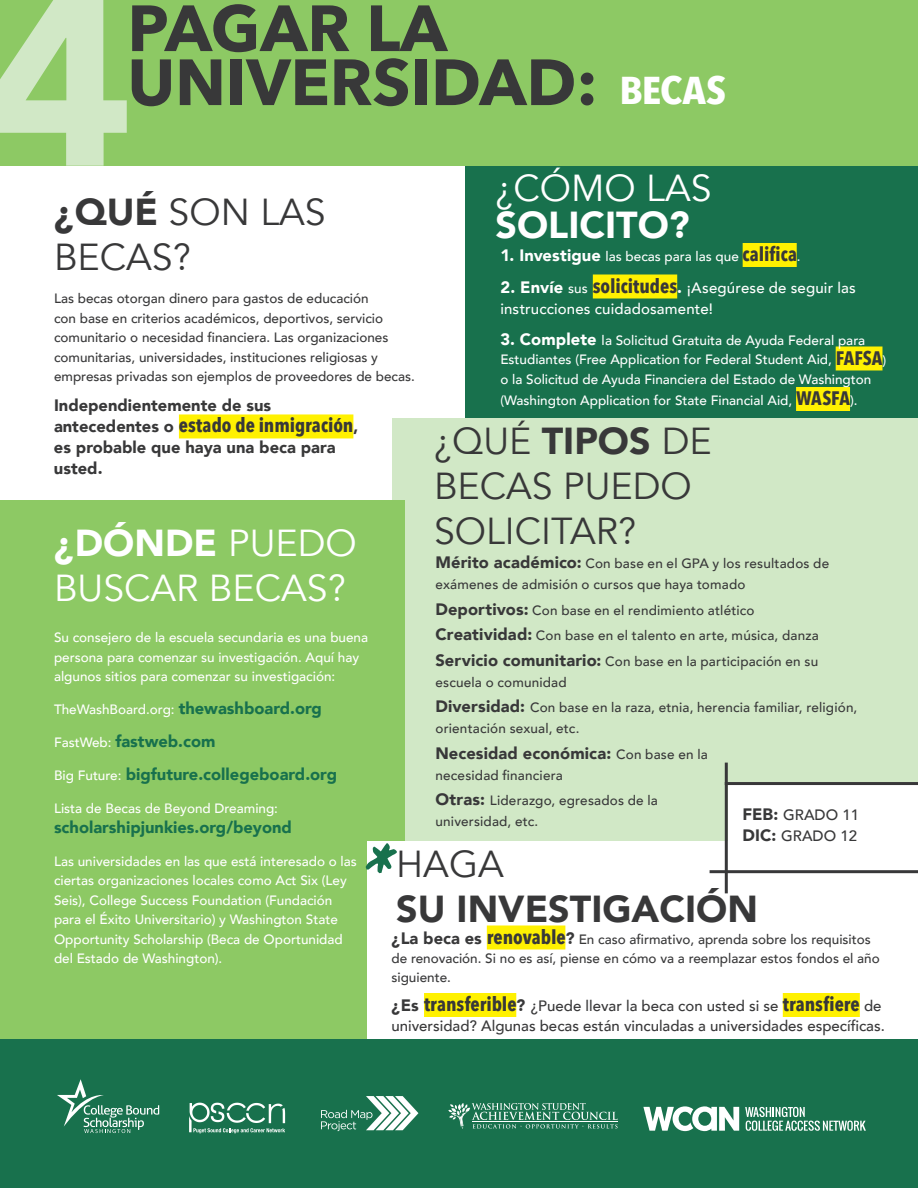
<style>
.page{position:relative;width:918px;height:1188px;background:#fff}
.page>*{position:absolute;margin:0;border:0;box-sizing:border-box;transform-origin:0 0}
.t1{font:700 238.5px "Avenir Next";color:#d1e8c6}
.t2{font:700 72px "Daniel";color:#18714d}
.t3{font:700 64.5px/54px "Avenir Next";color:#383839}
.t4{font:37.5px/45px "Avenir";color:#383839}
.t5{font:37.5px/45px "Avenir";color:#fff}
.t6{font:900 37.5px "Avenir";color:#383839}
.t7{font:900 37.5px "Avenir";color:#fff}
.t8{font:700 19.5px "Avenir Next Condensed";letter-spacing:-.005em;color:#383839}
.t9{font:900 16.5px/21px "Avenir";color:#383839}
.t10{font:900 16.5px/33px "Avenir";color:#18714d}
.t11{font:500 15px/19.5px "Avenir";color:#383839}
.t12{font:500 15px/21px "Avenir";letter-spacing:.01em;color:#fff}
.t13{font:500 13.5px/19.5px "Avenir";color:#383839}
.t14{font:500 13.5px/19.5px "Avenir";color:#fff}
.s1{font-family:"Avenir Next Condensed";font-size:38.7px;color:#fff}
.s2{font-weight:900}
.s3{font-family:"Avenir";font-weight:900;font-size:16.5px}
.s4{font-weight:900;font-size:16.5px}
.s5{font-family:"Avenir Next Condensed";font-weight:700;font-size:19.5px;color:#383839}
.s6{font-size:13.5px}
.s7{font-weight:500;font-size:13.5px}
.s8{font-weight:900;font-size:16.5px;color:#18714d}
.s9{font-weight:500;font-size:13.5px;color:#fff}
.s10{font-family:"Avenir Next Condensed";font-weight:700;font-size:19.5px}
</style>
<div class="page">
<div style="left:392px;top:418px;width:526px;height:450px;background:#d1e8c6"></div>
<div style="left:465px;top:113px;width:453px;height:305px;background:#18714d"></div>
<div style="left:743px;top:243px;width:54px;height:24px;background:#fff101"></div>
<div style="left:593px;top:274px;width:84px;height:24px;background:#fff101"></div>
<div style="left:836px;top:346px;width:46px;height:24px;background:#fff101"></div>
<div style="left:796px;top:387px;width:54px;height:24px;background:#fff101"></div>
<div style="left:0;top:500px;width:405px;height:557px;background:#8dc964"></div>
<div style="left:0;top:0;width:918px;height:165px;background:#8dc964"></div>
<div style="left:179px;top:414px;width:174px;height:24px;background:#fff101"></div>
<div style="left:367px;top:841px;width:551px;height:209px;background:#fff"></div>
<div style="left:487px;top:926px;width:78px;height:24px;background:#fff101"></div>
<div style="left:424px;top:993px;width:92px;height:24px;background:#fff101"></div>
<div style="left:783px;top:993px;width:77px;height:24px;background:#fff101"></div>
<div style="left:728px;top:783px;width:190px;height:87px;background:#fff"></div>
<hr style="left:725px;top:782px;width:193px;height:3px;background:#383839">
<hr style="left:725px;top:763px;width:3px;height:130px;background:#383839">
<hr style="left:710px;top:870px;width:208px;height:3px;background:#383839">
<div style="left:0;top:1039px;width:918px;height:149px;background:#18714d"></div>
<svg style="left:321px;top:1096px;width:97px;height:35px"></svg>
<svg style="left:643px;top:1106px;width:96px;height:25px"></svg>
<svg style="left:745px;top:1107px;width:121px;height:24px"></svg>
<svg style="left:57px;top:1079px;width:102px;height:54px"></svg>
<svg style="left:448px;top:1103px;width:170px;height:26px"></svg>
<svg style="left:189px;top:1103px;width:96px;height:30px"></svg>
<h1 class="t1" style="left:-19px;top:-124px;width:156px">4</h1>
<h3 class="t3" style="left:127px;top:1px;width:600px">PAGAR LA<br>UNIVERSIDAD: <span class="s1">BECAS</span></h3>
<h3 class="t4" style="left:54px;top:190px;width:273px"><span class="s2">¿QUÉ</span> SON LAS<br>BECAS?</h3>
<p class="t13" style="left:54px;top:288px;width:362px">Las becas otorgan dinero para gastos de educación<br>con base en criterios académicos, deportivos, servicio comunitario o necesidad financiera. Las organizaciones comunitarias, universidades, instituciones religiosas y empresas privadas son ejemplos de proveedores de becas.</p>
<p class="t9" style="left:54px;top:395px;width:219px">Independientemente de sus</p>
<h3 class="t8" style="left:54px;top:414px;width:306px"><span class="s3">antecedentes o</span> estado de inmigración<span class="s3">,</span></h3>
<p class="t9" style="left:54px;top:437px;width:283px">es probable que haya una beca para usted.</p>
<h3 class="t5" style="left:496px;top:166px;width:218px">¿CÓMO LAS</h3>
<h3 class="t7" style="left:496px;top:193px;width:196px">SOLICITO?</h3>
<p class="t14" style="left:500px;top:246px;width:302px"><span class="s4">1. Investigue</span> las becas para las que <span class="s5">califica</span>.</p>
<p class="t12" style="left:500px;top:276px;width:357px"><span class="s4">2. Envíe</span> <span class="s6">sus</span> <span class="s5">solicitudes</span><span class="s4">.</span> ¡Asegúrese de seguir las instrucciones cuidadosamente!</p>
<p class="t14" style="left:500px;top:330px;width:387px"><span class="s4">3. Complete</span> la Solicitud Gratuita de Ayuda Federal para<br>Estudiantes (Free Application for Federal Student Aid, <span class="s5">FAFSA</span>) o la Solicitud de Ayuda Financiera del Estado de Washington</p>
<p class="t14" style="left:500px;top:390px;width:359px">(Washington Application for State Financial Aid, <span class="s5">WASFA</span>).</p>
<h3 class="t4" style="left:434px;top:419px;width:279px">¿QUÉ <span class="s2">TIPOS</span> DE<br>BECAS PUEDO<br>SOLICITAR?</h3>
<p class="t13" style="left:436px;top:552px;width:395px;line-height:21px"><span class="s4">Mérito académico:</span> Con base en el GPA y los resultados de exámenes de admisión o cursos que haya tomado</p>
<p class="t13" style="left:436px;top:597px;width:385px;line-height:25.5px"><span class="s4">Deportivos:</span> Con base en el rendimiento atlético<br><span class="s4">Creatividad:</span> Con base en el talento en arte, música, danza<br><span class="s4">Servicio comunitario:</span> Con base en la participación en su</p>
<p class="t13" style="left:435px;top:669px;width:423px;line-height:25.5px">escuela o comunidad<br><span class="s4">Diversidad:</span> Con base en la raza, etnia, herencia familiar, religión,</p>
<p class="t13" style="left:436px;top:718px;width:145px">orientación sexual, etc.</p>
<p class="t9" style="left:436px;top:742px;width:274px">Necesidad económica: <span class="s7">Con base en la</span></p>
<p class="t13" style="left:436px;top:762px;width:224px;line-height:25.5px">necesidad financiera<br><span class="s4">Otras:</span> Liderazgo, egresados de la</p>
<p class="t13" style="left:435px;top:811px;width:104px">universidad, etc.</p>
<p class="t11" style="left:742px;top:804px;width:118px;line-height:21px"><span class="s4">FEB:</span> GRADO 11<br><span class="s4">DIC:</span> GRADO 12</p>
<h3 class="t5" style="left:54px;top:521px;width:304px"><span class="s2">¿DÓNDE</span> PUEDO<br>BUSCAR BECAS?</h3>
<p class="t14" style="left:54px;top:627px;width:316px">Su consejero de la escuela secundaria es una buena persona para comenzar su investigación. Aquí hay algunos sitios para comenzar su investigación:</p>
<p class="t14" style="left:54px;top:699px;width:269px">TheWashBoard.org: <span class="s8">thewashboard.org</span></p>
<p class="t10" style="left:54px;top:725px;width:285px"><span class="s9">FastWeb:</span> fastweb.com<br><span class="s9">Big Future:</span> bigfuture.collegeboard.org</p>
<p class="t14" style="left:54px;top:798px;width:226px">Lista de Becas de Beyond Dreaming:</p>
<p class="t10" style="left:54px;top:810px;width:240px">scholarshipjunkies.org/beyond</p>
<p class="t14" style="left:54px;top:851px;width:304px">Las universidades en las que está interesado o las ciertas organizaciones locales como Act Six (Ley Seis), College Success Foundation (Fundación para el Éxito Universitario) y Washington State Opportunity Scholarship (Beca de Oportunidad del Estado de Washington).</p>
<h2 class="t2" style="left:365px;top:837px;width:37px">*</h2>
<h3 class="t4" style="left:396px;top:842px;width:109px">HAGA</h3>
<h3 class="t6" style="left:396px;top:876px;width:363px">SU INVESTIGACIÓN</h3>
<p class="t13" style="left:392px;top:928px;width:490px"><span class="s4">¿La beca es</span> <span class="s10">renovable</span><span class="s4">?</span> En caso afirmativo, aprenda sobre los requisitos de renovación. Si no es así, piense en cómo va a reemplazar estos fondos el año siguiente.</p>
<p class="t11" style="left:391px;top:995px;width:495px"><span class="s4">¿Es</span> <span class="s10">transferible</span><span class="s4">?</span> ¿Puede llevar la beca con usted si se <span class="s10">transfiere</span> de universidad? Algunas becas están vinculadas a universidades específicas.</p>
</div>
